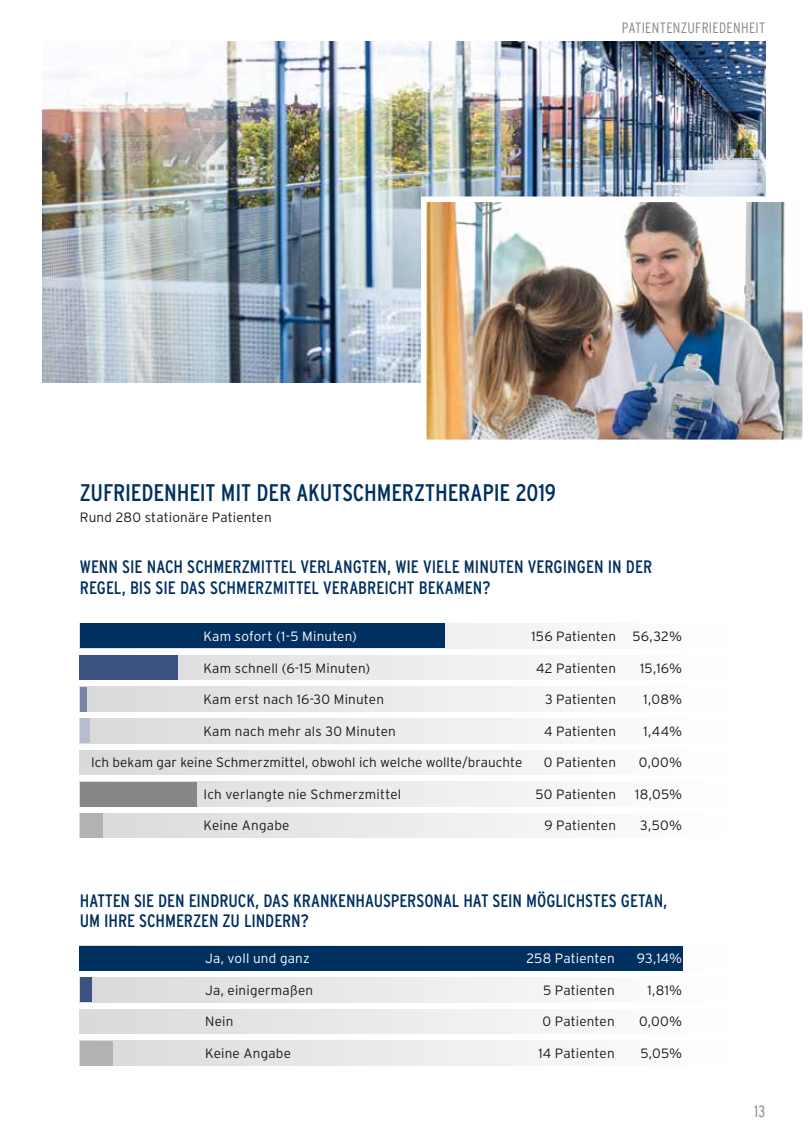
<style>
.page{position:relative;width:808px;height:1140px;background:#fff}
.page>*{position:absolute;margin:0;border:0;box-sizing:border-box;transform-origin:0 0}
.t1{font:condensed 24px "Interstate";letter-spacing:-.005em;color:#003060}
.t2{font:condensed 18px/20.2px "Interstate";color:#003060}
.t3{font:300 condensed 16.5px "Interstate";color:#878786}
.t4{font:300 condensed 15px "Interstate";letter-spacing:.02em;color:#878786}
.t5{font:300 13.5px "Interstate";letter-spacing:.01em;color:#1a1a18}
.t6{font:300 13.5px "Interstate";letter-spacing:.015em;color:#fff}
</style>
<div class="page">
<img style="left:43px;top:42px;width:722px;height:340px">
<div style="left:80px;top:623px;width:647px;height:25px;background:#f7f7f7"></div>
<svg style="left:178px;top:655px;width:365px;height:25px"></svg>
<div style="left:80px;top:750px;width:647px;height:24px;background:linear-gradient(to right,#d9dada,#fff)"></div>
<div style="left:80px;top:686px;width:647px;height:25px;background:linear-gradient(to right,#d9dada,#fff)"></div>
<svg style="left:197px;top:781px;width:346px;height:25px"></svg>
<div style="left:80px;top:718px;width:647px;height:25px;background:linear-gradient(to right,#d9dada,#fff)"></div>
<div style="left:80px;top:813px;width:647px;height:25px;background:linear-gradient(to right,#d9dada,#fff)"></div>
<div style="left:80px;top:623px;width:365px;height:25px;background:#003060"></div>
<div style="left:80px;top:655px;width:98px;height:25px;background:#3c5381"></div>
<div style="left:80px;top:686px;width:7px;height:25px;background:#7683a7"></div>
<div style="left:80px;top:718px;width:9px;height:25px;background:#b7bcd2"></div>
<div style="left:80px;top:813px;width:23px;height:25px;background:#b1b2b3"></div>
<div style="left:80px;top:781px;width:117px;height:25px;background:#878786"></div>
<div style="left:80px;top:977px;width:647px;height:25px;background:linear-gradient(to right,#d9dada,#fff)"></div>
<div style="left:80px;top:1009px;width:647px;height:24px;background:linear-gradient(to right,#d9dada,#fff)"></div>
<div style="left:80px;top:1040px;width:647px;height:25px;background:linear-gradient(to right,#d9dada,#fff)"></div>
<div style="left:80px;top:945px;width:603px;height:25px;background:#003060"></div>
<div style="left:80px;top:977px;width:12px;height:25px;background:#3c5381"></div>
<div style="left:80px;top:1040px;width:33px;height:25px;background:#b1b2b3"></div>
<img style="left:428px;top:203px;width:373px;height:235px">
<div style="left:421px;top:196px;width:387px;height:249px;border:6px solid #fff"></div>
<p class="t4" style="left:622px;top:19px;width:145px">PATIENTENZUFRIEDENHEIT</p>
<h1 class="t1" style="left:80px;top:479px;width:478px">ZUFRIEDENHEIT MIT DER AKUTSCHMERZTHERAPIE 2019</h1>
<p class="t5" style="left:80px;top:509px;width:193px">Rund 280 stationäre Patienten</p>
<h2 class="t2" style="left:80px;top:557px;width:574px">WENN SIE NACH SCHMERZMITTEL VERLANGTEN, WIE VIELE MINUTEN VERGINGEN IN DER<br>REGEL, BIS SIE DAS SCHMERZMITTEL VERABREICHT BEKAMEN?</h2>
<p class="t6" style="left:203px;top:628px;width:155px">Kam sofort (1-5 Minuten)</p>
<p class="t5" style="left:531px;top:628px;width:152px">156 Patienten 56,32%</p>
<p class="t5" style="left:203px;top:660px;width:168px">Kam schnell (6-15 Minuten)</p>
<p class="t5" style="left:536px;top:660px;width:81px">42 Patienten</p>
<p class="t5" style="left:640px;top:660px;width:44px">15,16%</p>
<p class="t5" style="left:203px;top:691px;width:182px">Kam erst nach 16-30 Minuten</p>
<p class="t5" style="left:545px;top:691px;width:72px">3 Patienten</p>
<p class="t5" style="left:643px;top:691px;width:40px">1,08%</p>
<p class="t5" style="left:203px;top:723px;width:194px">Kam nach mehr als 30 Minuten</p>
<p class="t5" style="left:544px;top:723px;width:73px">4 Patienten</p>
<p class="t5" style="left:644px;top:723px;width:40px">1,44%</p>
<p class="t5" style="left:91px;top:754px;width:433px">Ich bekam gar keine Schmerzmittel, obwohl ich welche wollte/brauchte</p>
<p class="t5" style="left:544px;top:754px;width:74px">0 Patienten</p>
<p class="t5" style="left:639px;top:754px;width:45px">0,00%</p>
<p class="t5" style="left:203px;top:786px;width:199px">Ich verlangte nie Schmerzmittel</p>
<p class="t5" style="left:535px;top:786px;width:82px">50 Patienten</p>
<p class="t5" style="left:635px;top:786px;width:48px">18,05%</p>
<p class="t5" style="left:203px;top:817px;width:87px">Keine Angabe</p>
<p class="t5" style="left:544px;top:817px;width:73px">9 Patienten</p>
<p class="t5" style="left:640px;top:817px;width:43px">3,50%</p>
<h2 class="t2" style="left:80px;top:890px;width:589px">HATTEN SIE DEN EINDRUCK, DAS KRANKENHAUSPERSONAL HAT SEIN MÖGLICHSTES GETAN,<br>UM IHRE SCHMERZEN ZU LINDERN?</h2>
<p class="t6" style="left:205px;top:951px;width:106px">Ja, voll und ganz</p>
<p class="t6" style="left:526px;top:951px;width:90px">258 Patienten</p>
<p class="t6" style="left:637px;top:951px;width:47px">93,14%</p>
<p class="t5" style="left:205px;top:982px;width:109px">Ja, einigermaßen</p>
<p class="t5" style="left:543px;top:982px;width:73px">5 Patienten</p>
<p class="t5" style="left:648px;top:982px;width:36px">1,81%</p>
<p class="t5" style="left:205px;top:1014px;width:30px">Nein</p>
<p class="t5" style="left:543px;top:1014px;width:74px">0 Patienten</p>
<p class="t5" style="left:639px;top:1014px;width:45px">0,00%</p>
<p class="t5" style="left:205px;top:1045px;width:87px">Keine Angabe</p>
<p class="t5" style="left:538px;top:1045px;width:78px">14 Patienten</p>
<p class="t5" style="left:640px;top:1045px;width:43px">5,05%</p>
<p class="t3" style="left:754px;top:1102px;width:13px">13</p>
</div>
